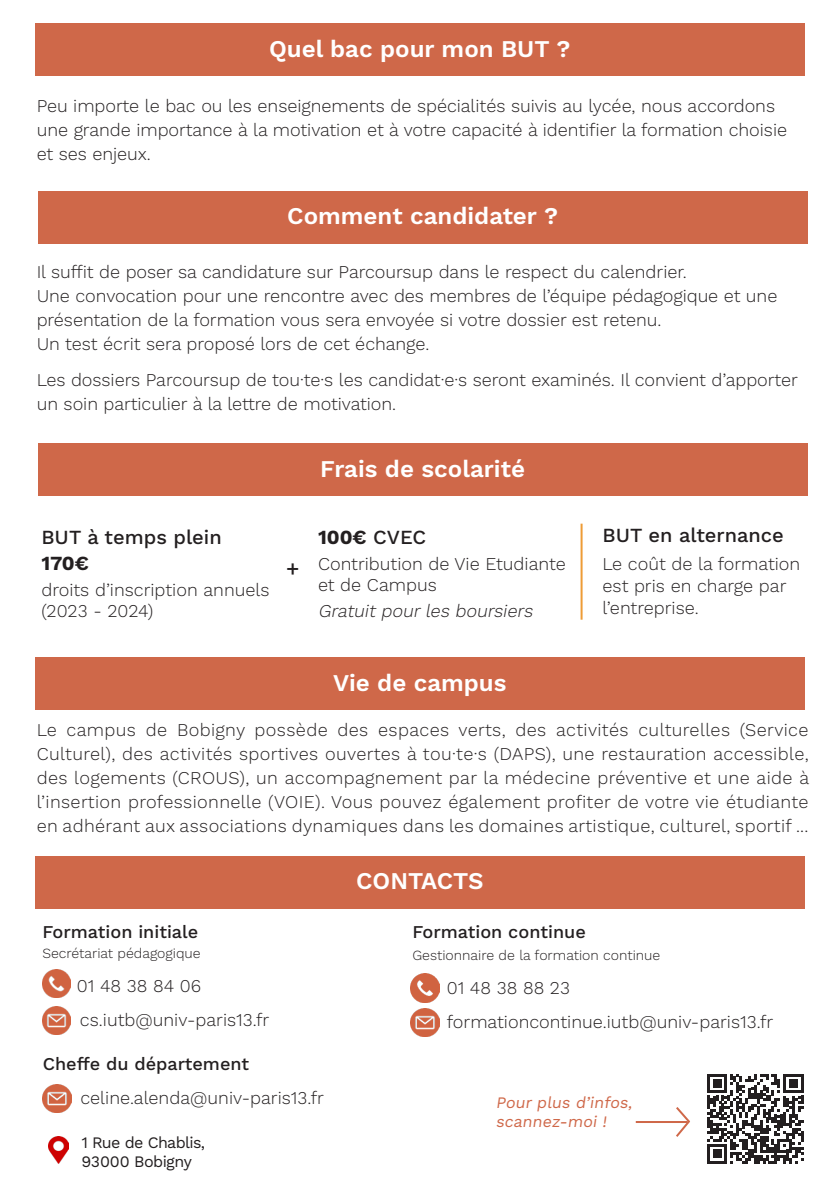
<style>
.page{position:relative;width:840px;height:1191px;background:#fff}
.page>*{position:absolute;margin:0;border:0;box-sizing:border-box;transform-origin:0 0}
.t1{font:600 24px "Work Sans";color:#fff}
.t2{font:500 22px "Work Sans";color:#231f20}
.t3{font:500 20px "Work Sans";color:#231f20}
.t4{font:700 20px "Work Sans";color:#231f20}
.t5{font:300 18px/24px "Work Sans";letter-spacing:-.005em;color:#231f20}
.t6{font:500 18px "Work Sans";color:#231f20}
.t7{font:italic 300 18px "Work Sans";color:#231f20}
.t8{font:16px/19.2px "Work Sans";color:#cf6849}
.t9{font:16px "Work Sans";letter-spacing:-.04em;color:#231f20}
.t10{font:300 14px "Work Sans";color:#231f20}
.s1{font-weight:500}
</style>
<div class="page">
<div style="left:35px;top:23px;width:768px;height:53px;background:#cf6849"></div>
<div style="left:38px;top:191px;width:768px;height:53px;background:#cf6849"></div>
<div style="left:35px;top:657px;width:768px;height:53px;background:#cf6849"></div>
<div style="left:35px;top:856px;width:768px;height:53px;background:#cf6849"></div>
<hr style="left:635px;top:1121px;width:52px;height:2px;background:#cf6849">
<svg style="left:676px;top:1107px;width:14px;height:30px"></svg>
<svg style="left:707px;top:1074px;width:96px;height:89px"></svg>
<div style="left:38px;top:443px;width:768px;height:53px;background:#cf6849"></div>
<hr style="left:580px;top:523px;width:2px;height:96px;background:#ee9c36">
<img style="left:42px;top:1006px;width:29px;height:28px">
<img style="left:42px;top:969px;width:29px;height:28px">
<img style="left:410px;top:974px;width:29px;height:28px">
<img style="left:410px;top:1008px;width:29px;height:28px">
<img style="left:43px;top:1084px;width:28px;height:28px">
<img style="left:48px;top:1136px;width:21px;height:27px">
<p class="t1" style="left:269px;top:34px;width:303px">Quel bac pour mon BUT ?</p>
<p class="t5" style="left:37px;top:95px;width:751px">Peu importe le bac ou les enseignements de spécialités suivis au lycée, nous accordons une grande importance à la motivation et à votre capacité à identifier la formation choisie et ses enjeux.</p>
<p class="t1" style="left:287px;top:202px;width:272px">Comment candidater ?</p>
<p class="t5" style="left:37px;top:261px;width:651px">Il suffit de poser sa candidature sur Parcoursup dans le respect du calendrier.</p>
<p class="t5" style="left:37px;top:285px;width:741px">Une convocation pour une rencontre avec des membres de l’équipe pédagogique et une présentation de la formation vous sera envoyée si votre dossier est retenu.</p>
<p class="t5" style="left:37px;top:333px;width:394px">Un test écrit sera proposé lors de cet échange.</p>
<p class="t5" style="left:37px;top:369px;width:762px">Les dossiers Parcoursup de tou·te·s les candidat·e·s seront examinés. Il convient d’apporter un soin particulier à la lettre de motivation.</p>
<p class="t1" style="left:320px;top:454px;width:206px">Frais de scolarité</p>
<p class="t3" style="left:41px;top:525px;width:182px">BUT à temps plein</p>
<p class="t4" style="left:41px;top:551px;width:49px">170€</p>
<p class="t5" style="left:41px;top:579px;width:229px;line-height:21.6px">droits d’inscription annuels (2023 - 2024)</p>
<p class="t2" style="left:286px;top:555px;width:15px">+</p>
<p class="t4" style="left:318px;top:525px;width:110px">100€ <span class="s1">CVEC</span></p>
<p class="t5" style="left:318px;top:553px;width:249px;line-height:21.6px">Contribution de Vie Etudiante et de Campus</p>
<p class="t7" style="left:318px;top:600px;width:220px">Gratuit pour les boursiers</p>
<p class="t1" style="left:333px;top:668px;width:175px">Vie de campus</p>
<p class="t3" style="left:602px;top:523px;width:183px">BUT en alternance</p>
<p class="t5" style="left:602px;top:553px;width:199px;line-height:22px">Le coût de la formation est pris en charge par l’entreprise.</p>
<p class="t5" style="left:37px;top:719px;width:773px;text-align:justify">Le campus de Bobigny possède des espaces verts, des activités culturelles (Service Culturel), des activités sportives ouvertes à tou·te·s (DAPS), une restauration accessible, des logements (CROUS), un accompagnement par la médecine préventive et une aide à l’insertion professionnelle (VOIE). Vous pouvez également profiter de votre vie étudiante en adhérant aux associations dynamiques dans les domaines artistique, culturel, sportif ...</p>
<p class="t6" style="left:42px;top:921px;width:157px">Formation initiale</p>
<p class="t10" style="left:42px;top:945px;width:160px">Secrétariat pédagogique</p>
<p class="t5" style="left:77px;top:974px;width:126px">01 48 38 84 06</p>
<p class="t5" style="left:80px;top:1008px;width:191px">cs.iutb@univ-paris13.fr</p>
<p class="t6" style="left:43px;top:1052px;width:208px">Cheffe du département</p>
<p class="t5" style="left:80px;top:1086px;width:245px">celine.alenda@univ-paris13.fr</p>
<p class="t9" style="left:81px;top:1132px;width:125px">1 Rue de Chablis,</p>
<p class="t9" style="left:81px;top:1152px;width:112px">93000 Bobigny</p>
<p class="t1" style="left:356px;top:867px;width:129px">CONTACTS</p>
<p class="t6" style="left:412px;top:921px;width:175px">Formation continue</p>
<p class="t10" style="left:412px;top:947px;width:249px">Gestionnaire de la formation continue</p>
<p class="t5" style="left:446px;top:976px;width:125px">01 48 38 88 23</p>
<p class="t5" style="left:446px;top:1010px;width:328px">formationcontinue.iutb@univ-paris13.fr</p>
<p class="t8" style="left:495px;top:1093px;width:141px">Pour plus d’infos, scannez-moi !</p>
</div>
